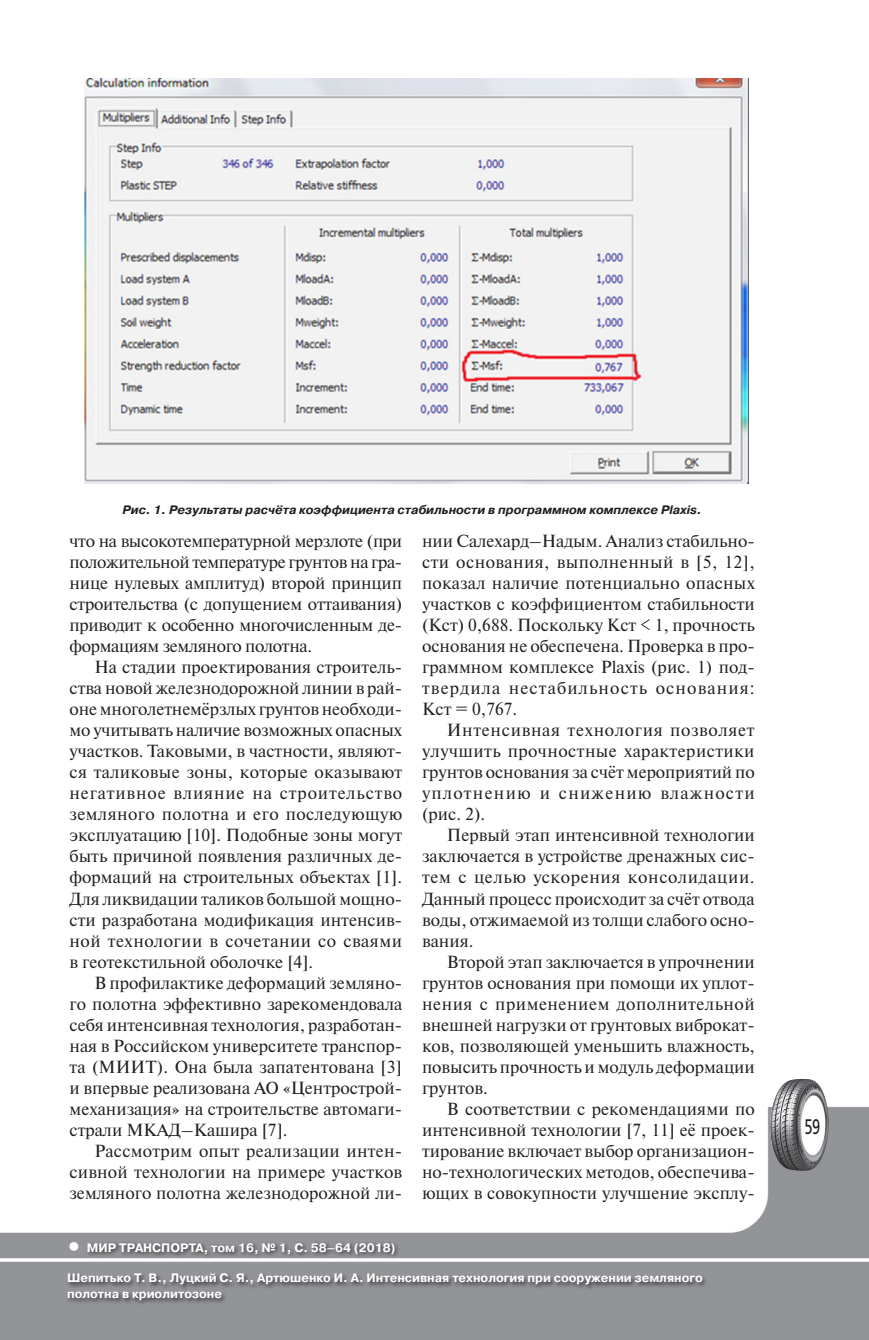
<style>
.page{position:relative;width:869px;height:1340px;background:#fff}
.page>*{position:absolute;margin:0;border:0;box-sizing:border-box;transform-origin:0 0}
.t1{font:21px "Free Set C";color:#231f20;scale:.7 1}
.Text{font:17.5px/21px "Newton C";color:#231f20;text-align:justify}
.подвал_bottom{font:700 12.25px/15.8px "Pragmatica C";color:#fff}
.Podpisi{font:italic 700 12.25px "Pragmatica C";color:#231f20}
.Подвал_топ{font:700 12.25px "Pragmatica C";color:#fff}
.s1{font-size:24.5px}
</style>
<div class="page">
<img style="left:0;top:78px;width:868px;height:1261px">
<img style="left:769px;top:1078px;width:33px;height:85px">
<img style="left:84px;top:79px;width:664px;height:404px">
<div style="left:66px;top:1240px;width:641px;height:66px;background:#231f20;opacity:.75"></div>
<p class="Podpisi" style="left:122px;top:502px;width:580px">Рис. 1. Результаты расчёта коэффициента стабильности в программном комплексе Plaxis.</p>
<p class="Text" style="left:69px;top:531px;width:334px">что на высокотемпературной мерзлоте (при положительной температуре грунтов на гра&shy;нице нулевых амплитуд) второй принцип строительства (с допущением оттаивания) приводит к особенно многочисленным де&shy;формациям земляного полотна.</p>
<p class="Text" style="left:69px;top:657px;width:334px;text-align:left;text-indent:25px">На стадии проектирования строитель&shy;ства новой железнодорожной линии в рай&shy;оне многолетнемёрзлых грунтов необходи&shy;мо учитывать наличие возможных опасных участков. Таковыми, в частности, являют&shy;ся таликовые зоны, которые оказывают негативное влияние на строительство земляного полотна и его последующую эксплуатацию [10]. Подобные зоны могут быть причиной появления различных де&shy;формаций на строительных объектах [1].<br>Для ликвидации таликов большой мощно&shy;сти разработана модификация интенсив&shy;ной технологии в сочетании со сваями в геотекстильной оболочке [4].</p>
<p class="Text" style="left:69px;top:972px;width:334px;text-indent:25px">В профилактике деформаций земляно&shy;го полотна эффективно зарекомендовала себя интенсивная технология, разработан&shy;ная в Российском университете транспор&shy;та (МИИТ). Она была запатентована [3] и впервые реализована АО «Центрострой&shy;механизация» на строительстве автомаги&shy;страли МКАД–Кашира [7].</p>
<p class="Text" style="left:69px;top:1140px;width:334px;text-indent:25px">Рассмотрим опыт реализации интен&shy;сивной технологии на примере участков земляного полотна железнодорожной ли-</p>
<p class="Text" style="left:422px;top:531px;width:334px">нии Салехард–Надым. Анализ стабильно&shy;сти основания, выполненный в [5, 12], показал наличие потенциально опасных участков с коэффициентом стабильности (Кст) 0,688. Поскольку Кст &lt; 1, прочность основания не обеспечена. Проверка в про&shy;граммном комплексе Plaxis (рис. 1) под&shy;твердила нестабильность основания:<br>Kст = 0,767.</p>
<p class="Text" style="left:422px;top:720px;width:334px;text-indent:25px">Интенсивная технология позволяет улучшить прочностные характеристики грунтов основания за счёт мероприятий по уплотнению и снижению влажности (рис. 2).</p>
<p class="Text" style="left:422px;top:825px;width:334px;text-align:left;text-indent:25px">Первый этап интенсивной технологии заключается в устройстве дренажных сис&shy;тем с целью ускорения консолидации.<br>Данный процесс происходит за счёт отвода воды, отжимаемой из толщи слабого осно&shy;вания.</p>
<p class="Text" style="left:422px;top:951px;width:334px;text-indent:25px">Второй этап заключается в упрочнении грунтов основания при помощи их уплот&shy;нения с применением дополнительной внешней нагрузки от грунтовых виброкат&shy;ков, позволяющей уменьшить влажность, повысить прочность и модуль деформации грунтов.</p>
<p class="Text" style="left:422px;top:1098px;width:334px;text-indent:25px">В соответствии с рекомендациями по интенсивной технологии [7, 11] её проек&shy;тирование включает выбор организацион&shy;но-технологических методов, обеспечива&shy;ющих в совокупности улучшение эксплу-</p>
<p class="Подвал_топ" style="left:66px;top:1240px;width:331px"><span class="s1">•</span> МИР ТРАНСПОРТА, том 16, № 1, С. 58–64 (2018)</p>
<p class="подвал_bottom" style="left:67px;top:1270px;width:637px">Шепитько Т. В., Луцкий С. Я., Артюшенко И. А. Интенсивная технология при сооружении земляного полотна в криолитозоне</p>
<p class="t1" style="left:804px;top:1115px;width:24px">59</p>
</div>
